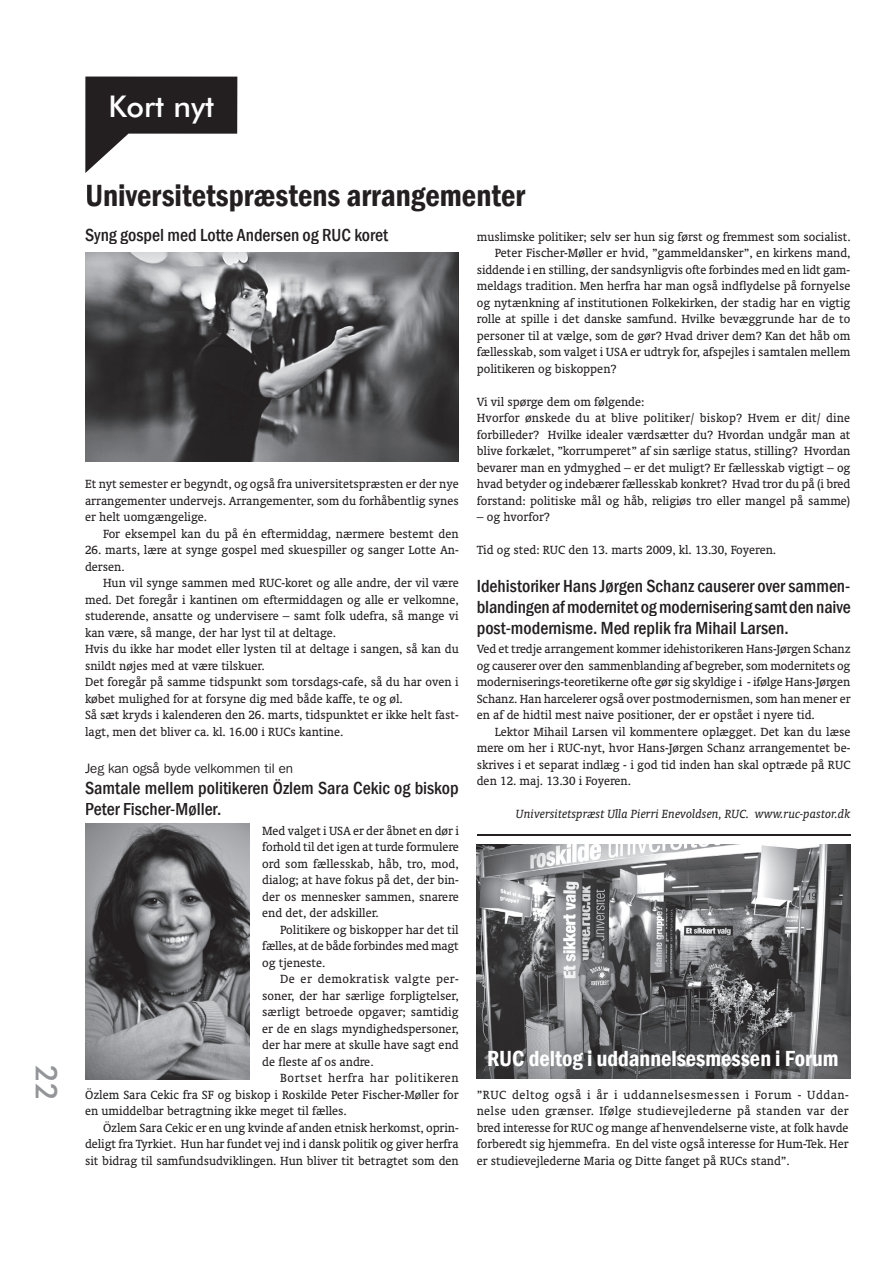
<style>
.page{position:relative;width:893px;height:1263px;background:#fff}
.page>*{position:absolute;margin:0;border:0;box-sizing:border-box;transform-origin:0 0}
.t1{font:600 condensed 31.5px "Franklin Gothic";color:#231f20}
.t2{font:500 30px "Futura BT";color:#fff}
.t3{font:500 30px "Futura BT";color:#939598}
.t4{font:600 condensed 22.5px "Franklin Gothic";color:#fff}
.t5{font:500 condensed 18px/21px "Franklin Gothic";color:#231f20}
.t6{font:13.5px/16.5px "Oranda BT";color:#231f20;text-align:justify}
.t7{font:italic 13.5px "Oranda BT";color:#231f20}
.t8{font:13.5px "Franklin Gothic IT Cby BT";color:#231f20}
</style>
<div class="page">
<svg style="left:85px;top:77px;width:152px;height:96px"></svg>
<img style="left:477px;top:845px;width:373px;height:234px">
<img style="left:86px;top:253px;width:373px;height:208px">
<img style="left:85px;top:824px;width:164px;height:256px">
<hr style="left:477px;top:835px;width:373px;height:1px;background:#231f20">
<h2 class="t3" style="left:65px;top:1065px;width:38px;rotate:90deg">22</h2>
<h2 class="t2" style="left:109px;top:88px;width:107px">Kort nyt</h2>
<h1 class="t1" style="left:85px;top:174px;width:442px">Universitetspræstens arrangementer</h1>
<h3 class="t5" style="left:85px;top:224px;width:304px">Syng gospel med Lotte Andersen og RUC koret</h3>
<p class="t6" style="left:85px;top:475px;width:375px">Et nyt semester er begyndt, og også fra universitetspræsten er der nye arrangementer undervejs. Arrangementer, som du forhåbentlig synes er helt uomgængelige.</p>
<p class="t6" style="left:103px;top:525px;width:357px">For eksempel kan du på én eftermiddag, nærmere bestemt den</p>
<p class="t6" style="left:85px;top:541px;width:375px">26. marts, lære at synge gospel med skuespiller og sanger Lotte An&shy;dersen.</p>
<p class="t6" style="left:85px;top:574px;width:375px;text-align:left;text-indent:18px">Hun vil synge sammen med RUC-koret og alle andre, der vil være med. Det foregår i kantinen om eftermiddagen og alle er velkomne, studerende, ansatte og undervisere – samt folk udefra, så mange vi kan være, så mange, der har lyst til at deltage.<br>Hvis du ikke har modet eller lysten til at deltage i sangen, så kan du snildt nøjes med at være tilskuer.<br>Det foregår på samme tidspunkt som torsdags-cafe, så du har oven i købet mulighed for at forsyne dig med både kaffe, te og øl.<br>Så sæt kryds i kalenderen den 26. marts, tidspunktet er ikke helt fast&shy;lagt, men det bliver ca. kl. 16.00 i RUCs kantine.</p>
<p class="t8" style="left:85px;top:760px;width:209px">Jeg kan også byde velkommen til en</p>
<h3 class="t5" style="left:85px;top:777px;width:375px">Samtale mellem politikeren Özlem Sara Cekic og biskop<br>Peter Fischer-Møller.</h3>
<p class="t6" style="left:262px;top:822px;width:198px">Med valget i USA er der åbnet en dør i forhold til det igen at turde formulere ord som fællesskab, håb, tro, mod, dialog; at have fokus på det, der bin&shy;der os mennesker sammen, snarere end det, der adskiller.</p>
<p class="t6" style="left:262px;top:921px;width:198px;text-indent:18px">Politikere og biskopper har det til fælles, at de både forbindes med magt og tjeneste.</p>
<p class="t6" style="left:262px;top:970px;width:198px;text-indent:18px">De er demokratisk valgte per&shy;soner, der har særlige forpligtelser, særligt betroede opgaver; samtidig er de en slags myndighedspersoner, der har mere at skulle have sagt end de fleste af os andre.</p>
<p class="t6" style="left:85px;top:1069px;width:375px;text-indent:195px">Bortset herfra har politikeren Özlem Sara Cekic fra SF og biskop i Roskilde Peter Fischer-Møller for en umiddelbar betragtning ikke meget til fælles.</p>
<p class="t6" style="left:85px;top:1119px;width:375px;text-indent:18px">Özlem Sara Cekic er en ung kvinde af anden etnisk herkomst, oprin&shy;deligt fra Tyrkiet. Hun har fundet vej ind i dansk politik og giver herfra sit bidrag til samfundsudviklingen. Hun bliver tit betragtet som den</p>
<p class="t6" style="left:477px;top:228px;width:375px">muslimske politiker; selv ser hun sig først og fremmest som socialist.</p>
<p class="t6" style="left:495px;top:244px;width:357px">Peter Fischer-Møller er hvid, ”gammeldansker”, en kirkens mand,</p>
<p class="t6" style="left:477px;top:261px;width:375px">siddende i en stilling, der sandsynligvis ofte forbindes med en lidt gam-</p>
<p class="t6" style="left:477px;top:277px;width:375px">meldags tradition. Men herfra har man også indflydelse på fornyelse</p>
<p class="t6" style="left:477px;top:294px;width:375px">og nytænkning af institutionen Folkekirken, der stadig har en vigtig</p>
<p class="t6" style="left:477px;top:310px;width:375px">rolle at spille i det danske samfund. Hvilke bevæggrunde har de to</p>
<p class="t6" style="left:477px;top:327px;width:375px">personer til at vælge, som de gør? Hvad driver dem? Kan det håb om</p>
<p class="t6" style="left:477px;top:343px;width:375px">fællesskab, som valget i USA er udtryk for, afspejles i samtalen mellem</p>
<p class="t6" style="left:477px;top:360px;width:141px">politikeren og biskoppen?</p>
<p class="t6" style="left:477px;top:393px;width:375px;text-align:left">Vi vil spørge dem om følgende:<br>Hvorfor ønskede du at blive politiker/ biskop? Hvem er dit/ dine forbilleder? Hvilke idealer værdsætter du? Hvordan undgår man at blive forkælet, ”korrumperet” af sin særlige status, stilling? Hvordan bevarer man en ydmyghed – er det muligt? Er fællesskab vigtigt – og hvad betyder og indebærer fællesskab konkret? Hvad tror du på (i bred forstand: politiske mål og håb, religiøs tro eller mangel på samme)</p>
<p class="t6" style="left:477px;top:508px;width:75px">– og hvorfor?</p>
<p class="t6" style="left:477px;top:541px;width:301px">Tid og sted: RUC den 13. marts 2009, kl. 13.30, Foyeren.</p>
<h3 class="t5" style="left:477px;top:575px;width:375px;text-align:justify">Idehistoriker Hans Jørgen Schanz causerer over sammen&shy;blandingen af modernitet og modernisering samt den naive post-modernisme. Med replik fra Mihail Larsen.</h3>
<p class="t6" style="left:477px;top:640px;width:375px">Ved et tredje arrangement kommer idehistorikeren Hans-Jørgen Schanz og causerer over den sammenblanding af begreber, som modernitets og moderniserings-teoretikerne ofte gør sig skyldige i - ifølge Hans-Jørgen Schanz. Han harcelerer også over postmodernismen, som han mener er en af de hidtil mest naive positioner, der er opstået i nyere tid.</p>
<p class="t6" style="left:477px;top:723px;width:375px;text-indent:18px">Lektor Mihail Larsen vil kommentere oplægget. Det kan du læse mere om her i RUC-nyt, hvor Hans-Jørgen Schanz arrangementet be&shy;skrives i et separat indlæg - i god tid inden han skal optræde på RUC den 12. maj. 13.30 i Foyeren.</p>
<p class="t7" style="left:516px;top:806px;width:336px">Universitetspræst Ulla Pierri Enevoldsen, RUC. www.ruc-pastor.dk</p>
<h3 class="t4" style="left:487px;top:1044px;width:353px">RUC deltog i uddannelsesmessen i Forum</h3>
<p class="t6" style="left:477px;top:1086px;width:374px">”RUC deltog også i år i uddannelsesmessen i Forum - Uddan&shy;nelse uden grænser. Ifølge studievejlederne på standen var der bred interesse for RUC og mange af henvendelserne viste, at folk havde forberedt sig hjemmefra. En del viste også interesse for Hum-Tek. Her er studievejlederne Maria og Ditte fanget på RUCs stand”.</p>
</div>
